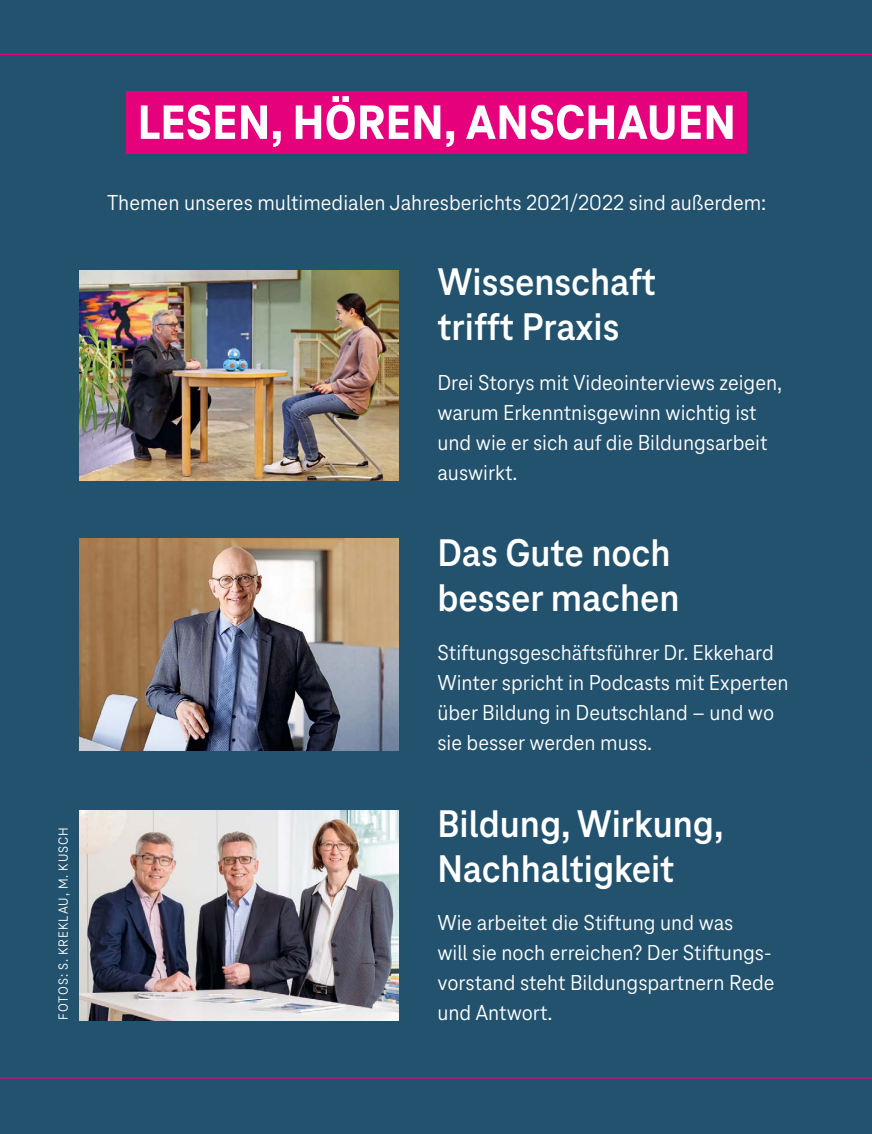
<style>
.page{position:relative;width:872px;height:1134px;background:#22526d}
.page>*{position:absolute;margin:0;border:0;box-sizing:border-box;transform-origin:0 0}
.t1{font:800 50px "Tele Neo";letter-spacing:.01em;color:#fff}
.t2{font:700 40px/45px "Tele Neo";color:#fff}
.t3{font:22.5px/30px "Tele Neo";color:#fff}
.t4{font:13.75px "Tele Neo";letter-spacing:.075em;color:#fff}
</style>
<div class="page">
<hr style="left:0;top:54px;width:872px;height:1px;background:#e5007c">
<hr style="left:0;top:1077px;width:872px;height:1px;background:#e5007c">
<div style="left:127px;top:91px;width:620px;height:62px;background:#e5007c"></div>
<img style="left:80px;top:270px;width:319px;height:210px">
<img style="left:80px;top:538px;width:319px;height:212px">
<img style="left:80px;top:810px;width:319px;height:210px">
<p class="t4" style="left:56px;top:1020px;width:195px;rotate:-90deg">FOTOS: S. KREKLAU, M. KUSCH</p>
<h1 class="t1" style="left:138px;top:95px;width:599px">LESEN, HÖREN, ANSCHAUEN</h1>
<p class="t3" style="left:107px;top:187px;width:660px">Themen unseres multimedialen Jahresberichts 2021/2022 sind außerdem:</p>
<h2 class="t2" style="left:437px;top:260px;width:220px">Wissenschaft trifft Praxis</h2>
<p class="t3" style="left:437px;top:368px;width:346px">Drei Storys mit Videointerviews zeigen, warum Erkenntnisgewinn wichtig ist und wie er sich auf die Bildungsarbeit auswirkt.</p>
<h2 class="t2" style="left:437px;top:531px;width:244px">Das Gute noch besser machen</h2>
<p class="t3" style="left:437px;top:638px;width:353px">Stiftungsgeschäftsführer Dr. Ekkehard Winter spricht in Podcasts mit Experten über Bildung in Deutschland – und wo sie besser werden muss.</p>
<h2 class="t2" style="left:437px;top:801px;width:288px">Bildung, Wirkung,<br>Nachhaltigkeit</h2>
<p class="t3" style="left:437px;top:908px;width:339px">Wie arbeitet die Stiftung und was<br>will sie noch erreichen? Der Stiftungs&shy;vorstand steht Bildungspartnern Rede und Antwort.</p>
</div>
